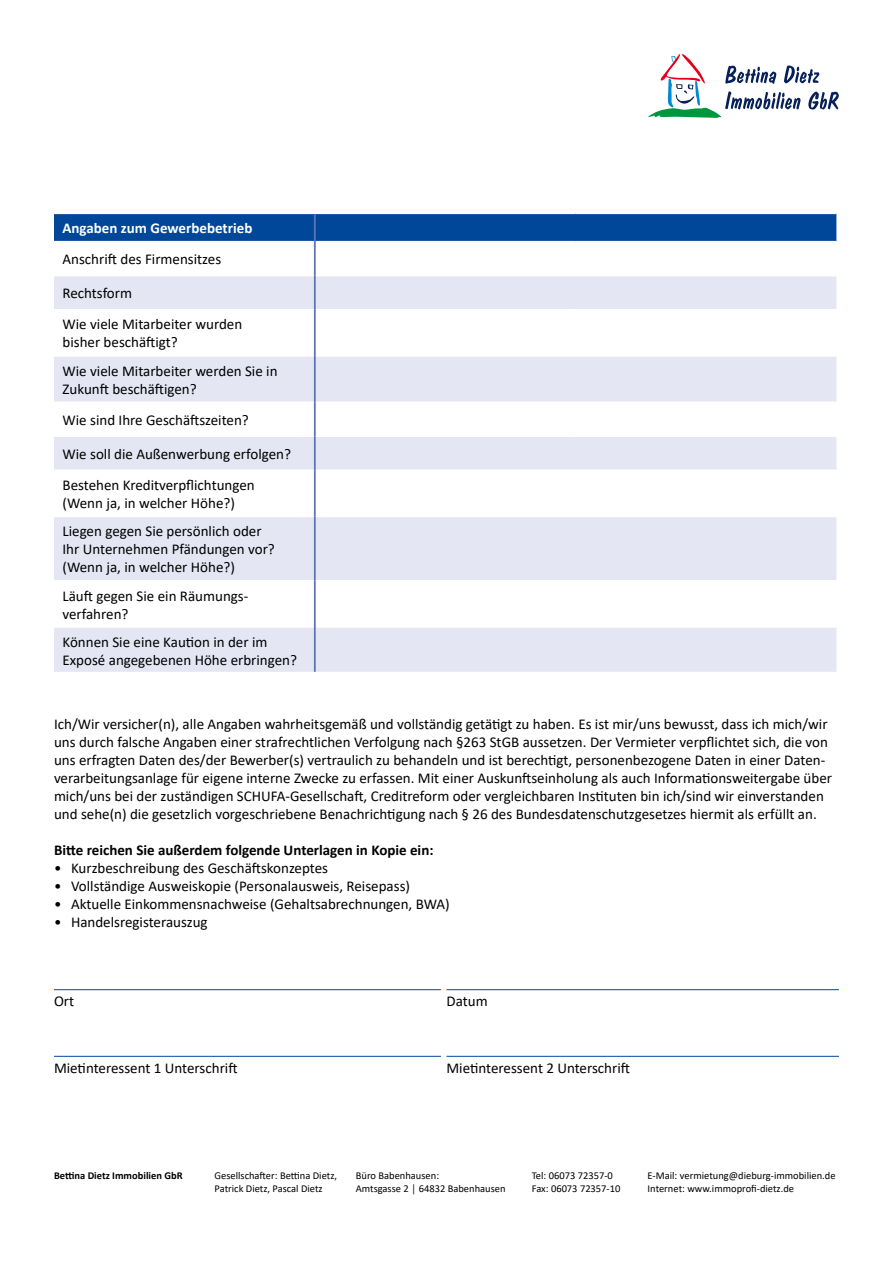
<style>
.page{position:relative;width:893px;height:1263px;background:#fff}
.page>*{position:absolute;margin:0;border:0;box-sizing:border-box;transform-origin:0 0}
.t1{font:15px/18px "Calibri";color:#000}
.t2{font:700 15px "Calibri";color:#000}
.t3{font:700 15px "Calibri";color:#fff}
.t4{font:10.5px/12.6px "Calibri";color:#000}
.t5{font:700 10.5px "Calibri";color:#000}
</style>
<div class="page">
<svg style="left:54px;top:214px;width:782px;height:27px;background:#024799"></svg>
<svg style="left:54px;top:276px;width:782px;height:396px;fill:#e4e6f4"></svg>
<hr style="left:54px;top:309px;width:260px;height:1px;background:#fff">
<hr style="left:316px;top:309px;width:260px;height:1px;background:#fff">
<hr style="left:576px;top:309px;width:260px;height:1px;background:#fff">
<hr style="left:54px;top:355px;width:260px;height:2px;background:#fff">
<hr style="left:316px;top:355px;width:260px;height:2px;background:#fff">
<hr style="left:576px;top:355px;width:260px;height:2px;background:#fff">
<hr style="left:54px;top:401px;width:260px;height:2px;background:#fff">
<hr style="left:316px;top:401px;width:260px;height:2px;background:#fff">
<hr style="left:576px;top:401px;width:260px;height:2px;background:#fff">
<hr style="left:54px;top:435px;width:260px;height:2px;background:#fff">
<hr style="left:316px;top:435px;width:260px;height:2px;background:#fff">
<hr style="left:576px;top:435px;width:260px;height:2px;background:#fff">
<hr style="left:54px;top:469px;width:260px;height:2px;background:#fff">
<hr style="left:316px;top:469px;width:260px;height:2px;background:#fff">
<hr style="left:576px;top:469px;width:260px;height:2px;background:#fff">
<hr style="left:54px;top:516px;width:260px;height:1px;background:#fff">
<hr style="left:316px;top:516px;width:260px;height:1px;background:#fff">
<hr style="left:576px;top:516px;width:260px;height:1px;background:#fff">
<hr style="left:54px;top:580px;width:260px;height:1px;background:#fff">
<hr style="left:316px;top:580px;width:260px;height:1px;background:#fff">
<hr style="left:576px;top:580px;width:260px;height:1px;background:#fff">
<hr style="left:54px;top:626px;width:260px;height:2px;background:#fff">
<hr style="left:316px;top:626px;width:260px;height:2px;background:#fff">
<hr style="left:576px;top:626px;width:260px;height:2px;background:#fff">
<hr style="left:314px;top:214px;width:2px;height:28px;background:#5d75b8">
<hr style="left:314px;top:242px;width:2px;height:34px;background:#5d75b8">
<hr style="left:314px;top:276px;width:2px;height:34px;background:#5d75b8">
<hr style="left:314px;top:310px;width:2px;height:46px;background:#5d75b8">
<hr style="left:314px;top:356px;width:2px;height:46px;background:#5d75b8">
<hr style="left:314px;top:402px;width:2px;height:34px;background:#5d75b8">
<hr style="left:314px;top:436px;width:2px;height:34px;background:#5d75b8">
<hr style="left:314px;top:470px;width:2px;height:46px;background:#5d75b8">
<hr style="left:314px;top:516px;width:2px;height:65px;background:#5d75b8">
<hr style="left:314px;top:581px;width:2px;height:46px;background:#5d75b8">
<hr style="left:314px;top:627px;width:2px;height:45px;background:#5d75b8">
<svg style="left:648px;top:54px;width:191px;height:64px"></svg>
<hr style="left:446px;top:989px;width:393px;height:1px;background:#004699">
<hr style="left:446px;top:1056px;width:393px;height:1px;background:#004699">
<hr style="left:54px;top:989px;width:387px;height:1px;background:#004699">
<hr style="left:54px;top:1056px;width:387px;height:1px;background:#004699">
<p class="t3" style="left:63px;top:218px;width:191px">Angaben zum Gewerbebetrieb</p>
<p class="t1" style="left:63px;top:250px;width:160px">Anschrift des Firmensitzes</p>
<p class="t1" style="left:63px;top:277px;width:181px;line-height:31.2px">Rechtsform<br>Wie viele Mitarbeiter wurden</p>
<p class="t1" style="left:63px;top:328px;width:217px;line-height:28.2px">bisher beschäftigt?<br>Wie viele Mitarbeiter werden Sie in</p>
<p class="t1" style="left:63px;top:373px;width:188px;line-height:31.2px">Zukunft beschäftigen?<br>Wie sind Ihre Geschäftszeiten?</p>
<p class="t1" style="left:63px;top:438px;width:230px;line-height:31.2px">Wie soll die Außenwerbung erfolgen?<br>Bestehen Kreditverpflichtungen</p>
<p class="t1" style="left:63px;top:489px;width:201px;line-height:28.2px">(Wenn ja, in welcher Höhe?)<br>Liegen gegen Sie persönlich oder</p>
<p class="t1" style="left:63px;top:540px;width:214px">Ihr Unternehmen Pfändungen vor? (Wenn ja, in welcher Höhe?)</p>
<p class="t1" style="left:63px;top:586px;width:187px">Läuft gegen Sie ein Räumungs&shy;verfahren?</p>
<p class="t1" style="left:63px;top:632px;width:236px">Können Sie eine Kaution in der im<br>Exposé angegebenen Höhe erbringen?</p>
<p class="t1" style="left:54px;top:715px;width:780px">Ich/Wir versicher(n), alle Angaben wahrheitsgemäß und vollständig getätigt zu haben. Es ist mir/uns bewusst, dass ich mich/wir uns durch falsche Angaben einer strafrechtlichen Verfolgung nach §263 StGB aussetzen. Der Vermieter verpflichtet sich, die von uns erfragten Daten des/der Bewerber(s) vertraulich zu behandeln und ist berechtigt, personenbezogene Daten in einer Daten&shy;verarbeitungsanlage für eigene interne Zwecke zu erfassen. Mit einer Auskunftseinholung als auch Informationsweitergabe über mich/uns bei der zuständigen SCHUFA-Gesellschaft, Creditreform oder vergleichbaren Instituten bin ich/sind wir einverstanden und sehe(n) die gesetzlich vorgeschriebene Benachrichtigung nach § 26 des Bundesdatenschutzgesetzes hiermit als erfüllt an.</p>
<p class="t2" style="left:54px;top:839px;width:381px">Bitte reichen Sie außerdem folgende Unterlagen in Kopie ein:</p>
<p class="t1" style="left:54px;top:859px;width:276px">• Kurzbeschreibung des Geschäftskonzeptes</p>
<p class="t1" style="left:54px;top:877px;width:358px">• Vollständige Ausweiskopie (Personalausweis, Reisepass)</p>
<p class="t1" style="left:54px;top:895px;width:397px">• Aktuelle Einkommensnachweise (Gehaltsabrechnungen, BWA)</p>
<p class="t1" style="left:54px;top:913px;width:155px">• Handelsregisterauszug</p>
<p class="t1" style="left:54px;top:992px;width:22px">Ort</p>
<p class="t1" style="left:54px;top:1058px;width:185px">Mietinteressent 1 Unterschrift</p>
<p class="t1" style="left:446px;top:992px;width:43px">Datum</p>
<p class="t1" style="left:446px;top:1058px;width:185px">Mietinteressent 2 Unterschrift</p>
<p class="t4" style="left:215px;top:1169px;width:124px">Gesellschafter: Bettina Dietz,<br>Patrick Dietz, Pascal Dietz</p>
<p class="t4" style="left:356px;top:1169px;width:151px">Büro Babenhausen:<br>Amtsgasse 2 │ 64832 Babenhausen</p>
<p class="t4" style="left:532px;top:1169px;width:90px">Tel: 06073 72357-0<br>Fax: 06073 72357-10</p>
<p class="t5" style="left:54px;top:1168px;width:130px">Bettina Dietz Immobilien GbR</p>
<p class="t4" style="left:648px;top:1169px;width:190px">E-Mail: vermietung@dieburg-immobilien.de<br>Internet: www.immoprofi-dietz.de</p>
</div>
